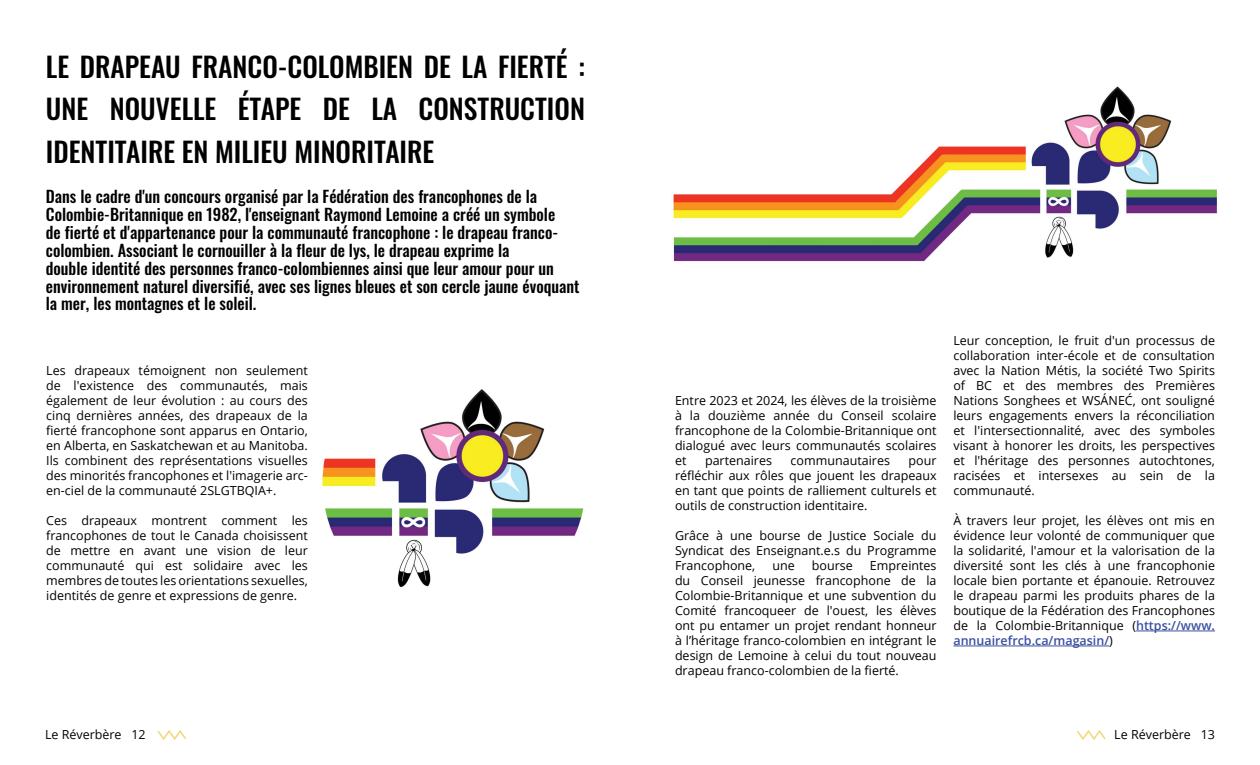
<style>
.page{position:relative;width:1260px;height:765px;background:#fff}
.page>*{position:absolute;margin:0;border:0;box-sizing:border-box;transform-origin:0 0}
.t1{font:27.5px/42.5px "Oswald";color:#000;text-align:justify}
.t2{font:16.25px/17.9px "Oswald";color:#000}
.t3{font:12.5px/15px "Open Sans";color:#000;text-align:justify}
.s1{font-weight:600;color:#3a4fa2}
</style>
<div class="page">
<svg style="left:1077px;top:730px;width:29px;height:10px"></svg>
<svg style="left:158px;top:730px;width:28px;height:10px"></svg>
<img style="left:322px;top:351px;width:264px;height:263px;border-radius:132px">
<hr style="left:1136px;top:631px;width:79px;height:1px;background:#3a4fa2">
<hr style="left:953px;top:646px;width:156px;height:1px;background:#3a4fa2">
<img style="left:673px;top:86px;width:545px;height:176px">
<h1 class="t1" style="left:46px;top:43px;width:541px">LE DRAPEAU FRANCO-COLOMBIEN DE LA FIERTÉ :<br>UNE NOUVELLE ÉTAPE DE LA CONSTRUCTION IDENTITAIRE EN MILIEU MINORITAIRE</h1>
<p class="t2" style="left:46px;top:186px;width:535px">Dans le cadre d'un concours organisé par la Fédération des francophones de la Colombie-Britannique en 1982, l'enseignant Raymond Lemoine a créé un symbole<br>de fierté et d'appartenance pour la communauté francophone : le drapeau franco&shy;colombien. Associant le cornouiller à la fleur de lys, le drapeau exprime la<br>double identité des personnes franco-colombiennes ainsi que leur amour pour un environnement naturel diversifié, avec ses lignes bleues et son cercle jaune évoquant la mer, les montagnes et le soleil.</p>
<p class="t3" style="left:46px;top:363px;width:263px">Les drapeaux témoignent non seulement de l'existence des communautés, mais également de leur évolution : au cours des cinq dernières années, des drapeaux de la fierté francophone sont apparus en Ontario, en Alberta, en Saskatchewan et au Manitoba.<br>Ils combinent des représentations visuelles des minorités francophones et l'imagerie arc&shy;en-ciel de la communauté 2SLGTBQIA+.</p>
<p class="t3" style="left:46px;top:513px;width:263px">Ces drapeaux montrent comment les francophones de tout le Canada choisissent de mettre en avant une vision de leur communauté qui est solidaire avec les membres de toutes les orientations sexuelles, identités de genre et expressions de genre.</p>
<p class="t3" style="left:675px;top:393px;width:263px">Entre 2023 et 2024, les élèves de la troisième à la douzième année du Conseil scolaire francophone de la Colombie-Britannique ont dialogué avec leurs communautés scolaires et</p>
<p class="t3" style="left:705px;top:453px;width:68px">partenaires</p>
<p class="t3" style="left:791px;top:453px;width:101px">communautaires</p>
<p class="t3" style="left:675px;top:453px;width:263px;text-indent:234px">pour réfléchir aux rôles que jouent les drapeaux en tant que points de ralliement culturels et outils de construction identitaire.</p>
<p class="t3" style="left:675px;top:528px;width:263px">Grâce à une bourse de Justice Sociale du Syndicat des Enseignant.e.s du Programme Francophone,</p>
<p class="t3" style="left:772px;top:558px;width:24px">une</p>
<p class="t3" style="left:812px;top:558px;width:42px">bourse</p>
<p class="t3" style="left:675px;top:558px;width:263px;text-indent:195px">Empreintes du Conseil jeunesse francophone de la Colombie-Britannique et une subvention du Comité francoqueer de l'ouest, les élèves ont pu entamer un projet rendant honneur à l’héritage franco-colombien en intégrant le design de Lemoine à celui du tout nouveau drapeau franco-colombien de la fierté.</p>
<p class="t3" style="left:953px;top:333px;width:263px">Leur conception, le fruit d'un processus de collaboration inter-école et de consultation avec la Nation Métis, la société Two Spirits of BC et des membres des Premières Nations Songhees et WSÁNEĆ, ont souligné leurs engagements envers la réconciliation et l'intersectionnalité, avec des symboles visant à honorer les droits, les perspectives et l'héritage des personnes autochtones, racisées et intersexes au sein de la communauté.</p>
<p class="t3" style="left:953px;top:513px;width:263px">À travers leur projet, les élèves ont mis en évidence leur volonté de communiquer que la solidarité, l'amour et la valorisation de la diversité sont les clés à une francophonie locale bien portante et épanouie. Retrouvez le drapeau parmi les produits phares de la boutique de la Fédération des Francophones de la Colombie-Britannique (<span class="s1">https://www. annuairefrcb.ca/magasin/</span>)</p>
<p class="t3" style="left:45px;top:726px;width:102px">Le Réverbère 12</p>
<p class="t3" style="left:1114px;top:726px;width:102px">Le Réverbère 13</p>
</div>
